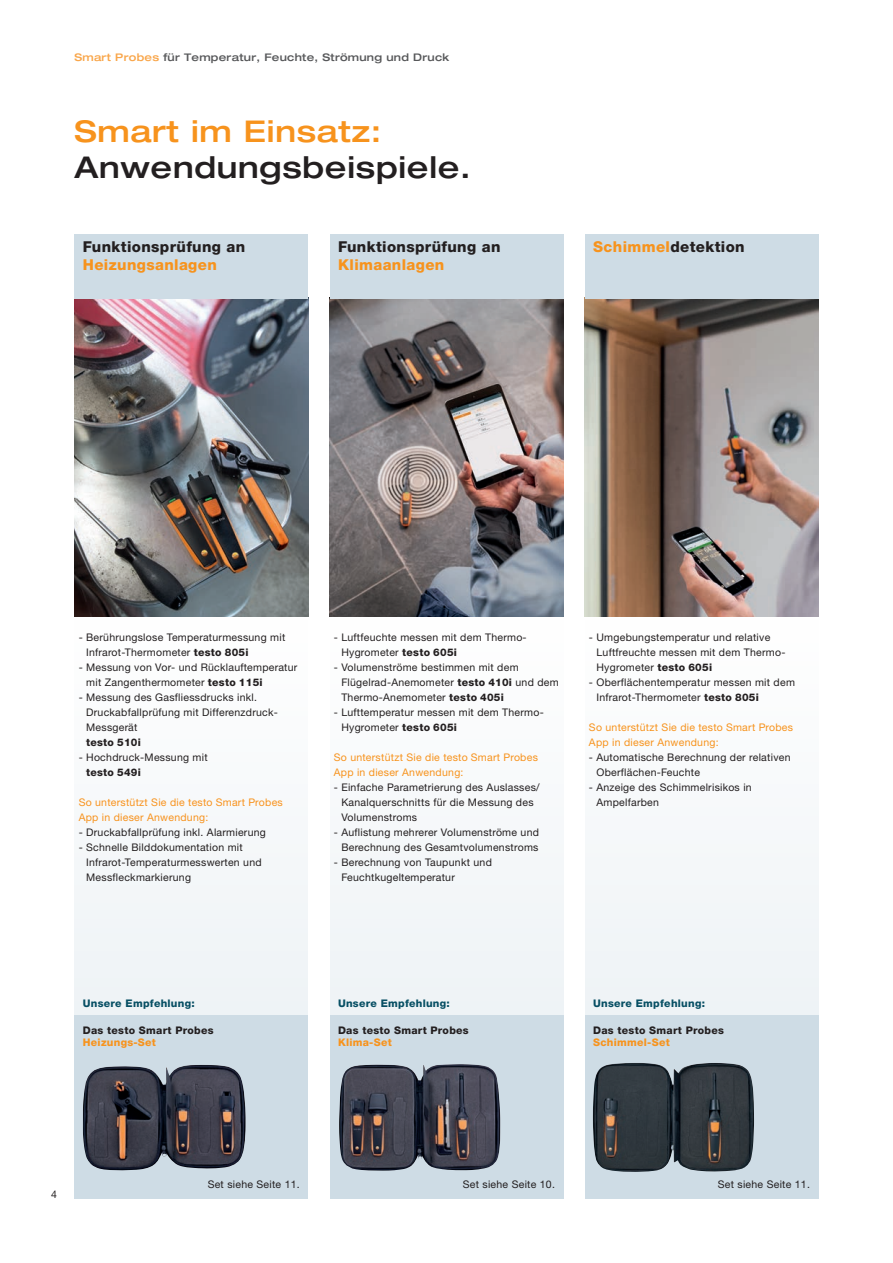
<style>
.page{position:relative;width:893px;height:1263px;background:#fff}
.page>*{position:absolute;margin:0;border:0;box-sizing:border-box;transform-origin:0 0}
.t1{font:500 expanded 30px "Helvetica Neue LTW1 G";letter-spacing:.025em;color:#231f20}
.t2{font:500 expanded 30px "Helvetica Neue LTW1 G";letter-spacing:.025em;color:#f7931d}
.t3{font:800 15px "Helvetica Neue LTW1 G";letter-spacing:.025em;color:#231f20}
.t4{font:800 15px "Helvetica Neue LTW1 G";letter-spacing:.025em;color:#f7931d}
.t5{font:10.5px/15px "Helvetica Neue LTW1 G";letter-spacing:.025em;color:#231f20}
.t6{font:10.5px/15px "Helvetica Neue LTW1 G";letter-spacing:.025em;color:#f7931d}
.t7{font:800 10.5px "Helvetica Neue LTW1 G";letter-spacing:.025em;color:#231f20}
.t8{font:800 10.5px "Helvetica Neue LTW1 G";letter-spacing:.025em;color:#074f64}
.t9{font:500 expanded 10.5px "Helvetica Neue LTW1 G";letter-spacing:.025em;color:#57585a}
.t10{font:800 10.5px "Helvetica Neue LTW1 G";letter-spacing:.025em;color:#f7931d}
.s1{color:#f9a64a}
.s2{color:#f7931d}
.s3{font-weight:800}
</style>
<div class="page">
<div style="left:585px;top:617px;width:234px;height:582px;background:#f6f8fa"></div>
<div style="left:330px;top:617px;width:233px;height:582px;background:#f6f8fa"></div>
<div style="left:74px;top:617px;width:234px;height:582px;background:#f6f8fa"></div>
<div style="left:330px;top:1015px;width:233px;height:184px;background:#cedce5"></div>
<div style="left:585px;top:1015px;width:234px;height:184px;background:#cedce5"></div>
<div style="left:74px;top:1015px;width:234px;height:184px;background:#cedce5"></div>
<img style="left:83px;top:1065px;width:163px;height:106px">
<img style="left:339px;top:1064px;width:161px;height:107px">
<img style="left:593px;top:1063px;width:161px;height:109px">
<img style="left:330px;top:298px;width:233px;height:319px">
<img style="left:585px;top:298px;width:234px;height:319px">
<img style="left:74px;top:298px;width:234px;height:319px">
<div style="left:585px;top:234px;width:234px;height:64px;background:#cedce5"></div>
<div style="left:330px;top:234px;width:233px;height:64px;background:#cedce5"></div>
<div style="left:74px;top:234px;width:234px;height:64px;background:#cedce5"></div>
<p class="t9" style="left:74px;top:50px;width:376px"><span class="s1">Smart Probes</span> für Temperatur, Feuchte, Strömung und Druck</p>
<h1 class="t2" style="left:74px;top:112px;width:308px">Smart im Einsatz:</h1>
<h1 class="t1" style="left:74px;top:148px;width:398px">Anwendungsbeispiele.</h1>
<h2 class="t3" style="left:83px;top:238px;width:164px">Funktionsprüfung an</h2>
<h2 class="t3" style="left:593px;top:238px;width:153px"><span class="s2">Schimmel</span>detektion</h2>
<h2 class="t4" style="left:83px;top:256px;width:135px">Heizungsanlagen</h2>
<h2 class="t3" style="left:338px;top:238px;width:164px">Funktionsprüfung an</h2>
<h2 class="t4" style="left:338px;top:256px;width:108px">Klimaanlagen</h2>
<p class="t5" style="left:86px;top:630px;width:201px;text-indent:-8px">- Berührungslose Temperaturmessung mit<br>Infrarot-Thermometer <span class="s3">testo 805i</span></p>
<p class="t5" style="left:86px;top:660px;width:213px;text-indent:-8px">- Messung von Vor- und Rücklauftemperatur mit Zangenthermometer <span class="s3">testo 115i</span></p>
<p class="t5" style="left:86px;top:690px;width:193px;text-indent:-8px">- Messung des Gasfliessdrucks inkl.<br>Druckabfallprüfung mit Differenzdruck-<br>Messgerät</p>
<p class="t7" style="left:86px;top:736px;width:56px">testo 510i</p>
<p class="t5" style="left:79px;top:750px;width:131px">- Hochdruck-Messung mit</p>
<p class="t7" style="left:86px;top:766px;width:56px">testo 549i</p>
<p class="t6" style="left:79px;top:795px;width:206px">So unterstützt Sie die testo Smart Probes<br>App in dieser Anwendung:</p>
<p class="t5" style="left:79px;top:825px;width:189px">- Druckabfallprüfung inkl. Alarmierung</p>
<p class="t5" style="left:86px;top:840px;width:177px;text-indent:-8px">- Schnelle Bilddokumentation mit<br>Infrarot-Temperaturmesswerten und<br>Messfleckmarkierung</p>
<p class="t5" style="left:341px;top:630px;width:187px;text-indent:-8px">- Luftfeuchte messen mit dem Thermo-<br>Hygrometer <span class="s3">testo 605i</span></p>
<p class="t5" style="left:341px;top:660px;width:219px;text-indent:-8px">- Volumenströme bestimmen mit dem<br>Flügelrad-Anemometer <span class="s3">testo 410i</span> und dem<br>Thermo-Anemometer <span class="s3">testo 405i</span></p>
<p class="t5" style="left:341px;top:705px;width:204px;text-indent:-8px">- Lufttemperatur messen mit dem Thermo-<br>Hygrometer <span class="s3">testo 605i</span></p>
<p class="t6" style="left:334px;top:750px;width:206px">So unterstützt Sie die testo Smart Probes<br>App in dieser Anwendung:</p>
<p class="t5" style="left:341px;top:780px;width:200px;text-indent:-8px">- Einfache Parametrierung des Auslasses/<br>Kanalquerschnitts für die Messung des<br>Volumenstroms</p>
<p class="t5" style="left:334px;top:825px;width:207px;text-align:right">- Auflistung mehrerer Volumenströme und<br>Berechnung des Gesamtvolumenstroms</p>
<p class="t5" style="left:341px;top:855px;width:152px;text-indent:-8px">- Berechnung von Taupunkt und<br>Feuchtkugeltemperatur</p>
<p class="t5" style="left:596px;top:630px;width:190px;text-indent:-8px">- Umgebungstemperatur und relative<br>Luftfreuchte messen mit dem Thermo-<br>Hygrometer <span class="s3">testo 605i</span></p>
<p class="t5" style="left:596px;top:675px;width:200px;text-indent:-8px">- Oberflächentemperatur messen mit dem<br>Infrarot-Thermometer <span class="s3">testo 805i</span></p>
<p class="t6" style="left:589px;top:720px;width:206px">So unterstützt Sie die testo Smart Probes<br>App in dieser Anwendung:</p>
<p class="t5" style="left:596px;top:750px;width:196px;text-indent:-8px">- Automatische Berechnung der relativen<br>Oberflächen-Feuchte</p>
<p class="t5" style="left:596px;top:780px;width:157px;text-indent:-8px">- Anzeige des Schimmelrisikos in<br>Ampelfarben</p>
<p class="t8" style="left:83px;top:997px;width:113px">Unsere Empfehlung:</p>
<p class="t8" style="left:338px;top:997px;width:113px">Unsere Empfehlung:</p>
<p class="t8" style="left:593px;top:997px;width:113px">Unsere Empfehlung:</p>
<p class="t7" style="left:83px;top:1024px;width:132px">Das testo Smart Probes</p>
<p class="t10" style="left:83px;top:1036px;width:75px">Heizungs-Set</p>
<p class="t7" style="left:338px;top:1024px;width:132px">Das testo Smart Probes</p>
<p class="t10" style="left:338px;top:1036px;width:55px">Klima-Set</p>
<p class="t7" style="left:593px;top:1024px;width:132px">Das testo Smart Probes</p>
<p class="t10" style="left:593px;top:1036px;width:78px">Schimmel-Set</p>
<p class="t5" style="left:51px;top:1187px;width:7px">4</p>
<p class="t5" style="left:208px;top:1177px;width:94px">Set siehe Seite 11.</p>
<p class="t5" style="left:463px;top:1177px;width:94px">Set siehe Seite 10.</p>
<p class="t5" style="left:718px;top:1177px;width:94px">Set siehe Seite 11.</p>
</div>
